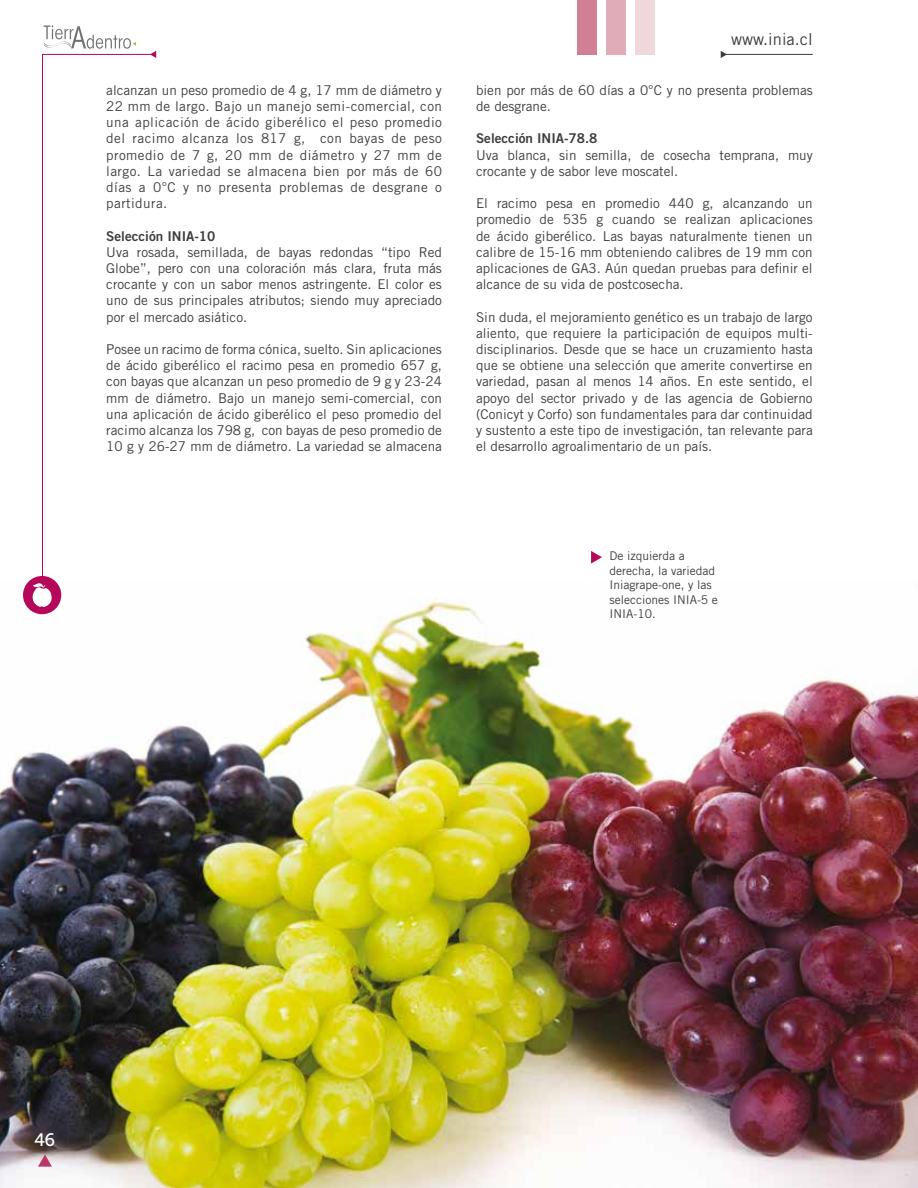
<style>
.page{position:relative;width:918px;height:1188px;background:#fff}
.page>*{position:absolute;margin:0;border:0;box-sizing:border-box;transform-origin:0 0}
.t1{font:18px "Museo 500";color:#fff}
.t2{font:16.5px "Trade Gothic LT Std";color:#3e3d40}
.t3{font:13.5px/16.2px "Trade Gothic LT Std";color:#3e3d40;text-align:justify}
.t4{font:13.5px "Trade Gothic LT Std Bd 2";color:#3e3d40}
.t5{font:12px/14.4px "Trade Gothic LT Std";color:#3e3d40}
</style>
<div class="page">
<div style="left:635px;top:0;width:19px;height:54px;background:#efd7db"></div>
<div style="left:607px;top:0;width:19px;height:54px;background:#dfacb8"></div>
<div style="left:577px;top:0;width:20px;height:54px;background:#d07f94"></div>
<svg style="left:721px;top:51px;width:6px;height:7px"></svg>
<hr style="left:721px;top:54px;width:92px;height:1px;background:#3e3d40">
<svg style="left:44px;top:26px;width:92px;height:23px"></svg>
<img style="left:0;top:582px;width:918px;height:606px">
<div style="left:23px;top:576px;width:38px;height:38px;background:#b6085b;border-radius:50%"></div>
<svg style="left:32px;top:583px;width:20px;height:24px"></svg>
<svg style="left:38px;top:1155px;width:14px;height:12px"></svg>
<svg style="left:42px;top:54px;width:108px;height:524px"></svg>
<svg style="left:150px;top:51px;width:6px;height:7px"></svg>
<svg style="left:591px;top:551px;width:11px;height:13px"></svg>
<p class="t3" style="left:106px;top:82px;width:337px">alcanzan un peso promedio de 4 g, 17 mm de diámetro y 22 mm de largo. Bajo un manejo semi-comercial, con una aplicación de ácido giberélico el peso promedio del racimo alcanza los 817 g, con bayas de peso promedio de 7 g, 20 mm de diámetro y 27 mm de largo. La variedad se almacena bien por más de 60 días a 0°C y no presenta problemas de desgrane o partidura.</p>
<p class="t4" style="left:106px;top:227px;width:111px">Selección INIA-10</p>
<p class="t3" style="left:106px;top:244px;width:337px">Uva rosada, semillada, de bayas redondas “tipo Red Globe”, pero con una coloración más clara, fruta más crocante y con un sabor menos astringente. El color es uno de sus principales atributos; siendo muy apreciado por el mercado asiático.</p>
<p class="t3" style="left:106px;top:341px;width:337px">Posee un racimo de forma cónica, suelto. Sin aplicaciones de ácido giberélico el racimo pesa en promedio 657 g, con bayas que alcanzan un peso promedio de 9 g y 23-24 mm de diámetro. Bajo un manejo semi-comercial, con una aplicación de ácido giberélico el peso promedio del racimo alcanza los 798 g, con bayas de peso promedio de 10 g y 26-27 mm de diámetro. La variedad se almacena</p>
<p class="t2" style="left:731px;top:29px;width:83px">www.inia.cl</p>
<p class="t3" style="left:476px;top:82px;width:338px">bien por más de 60 días a 0°C y no presenta problemas de desgrane.</p>
<p class="t4" style="left:476px;top:130px;width:123px">Selección INIA-78.8</p>
<p class="t3" style="left:476px;top:147px;width:338px">Uva blanca, sin semilla, de cosecha temprana, muy crocante y de sabor leve moscatel.</p>
<p class="t3" style="left:476px;top:195px;width:338px">El racimo pesa en promedio 440 g, alcanzando un promedio de 535 g cuando se realizan aplicaciones de ácido giberélico. Las bayas naturalmente tienen un calibre de 15-16 mm obteniendo calibres de 19 mm con aplicaciones de GA3. Aún quedan pruebas para definir el alcance de su vida de postcosecha.</p>
<p class="t3" style="left:476px;top:309px;width:338px">Sin duda, el mejoramiento genético es un trabajo de largo aliento, que requiere la participación de equipos multi&shy;disciplinarios. Desde que se hace un cruzamiento hasta que se obtiene una selección que amerite convertirse en variedad, pasan al menos 14 años. En este sentido, el apoyo del sector privado y de las agencia de Gobierno (Conicyt y Corfo) son fundamentales para dar continuidad y sustento a este tipo de investigación, tan relevante para el desarrollo agroalimentario de un país.</p>
<p class="t5" style="left:609px;top:549px;width:110px">De izquierda a derecha, la variedad<br>Iniagrape-one, y las selecciones INIA-5 e<br>INIA-10.</p>
<h1 class="t1" style="left:34px;top:1130px;width:22px">46</h1>
</div>
